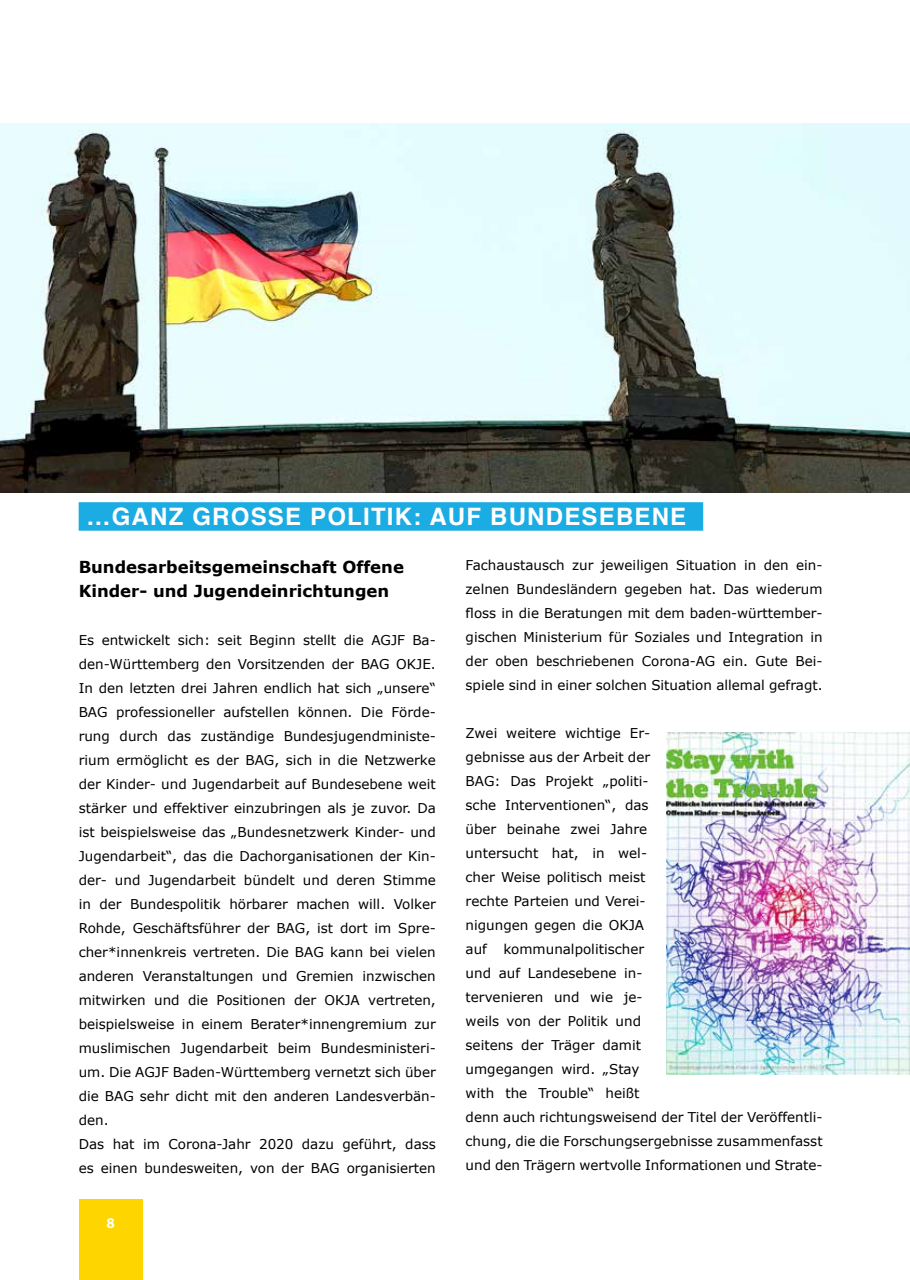
<style>
.page{position:relative;width:910px;height:1280px;background:#fff}
.page>*{position:absolute;margin:0;border:0;box-sizing:border-box;transform-origin:0 0}
.t1{font:700 24px "Helvetica";letter-spacing:.05em;color:#fff}
.t2{font:700 16.5px/24px "Verdana";color:#000}
.t3{font:700 15px "Myriad Pro";color:#fff}
.t4{font:13.5px/24px "Verdana";color:#000}
</style>
<div class="page">
<div style="left:79px;top:1199px;width:63px;height:81px;background:#ffd500"></div>
<img style="left:0;top:123px;width:910px;height:369px">
<div style="left:79px;top:502px;width:624px;height:29px;background:#1cace4"></div>
<img style="left:667px;top:733px;width:243px;height:341px">
<h1 class="t1" style="left:87px;top:498px;width:601px">…GANZ GROSSE POLITIK: AUF BUNDESEBENE</h1>
<p class="t2" style="left:79px;top:555px;width:327px">Bundesarbeitsgemeinschaft Offene<br>Kinder- und Jugendeinrichtungen</p>
<p class="t4" style="left:79px;top:628px;width:359px">Es entwickelt sich: seit Beginn stellt die AGJF Ba&shy;den-Württemberg den Vorsitzenden der BAG OKJE.<br>In den letzten drei Jahren endlich hat sich „unsere“ BAG professioneller aufstellen können. Die Förde&shy;rung durch das zuständige Bundesjugendministe&shy;rium ermöglicht es der BAG, sich in die Netzwerke der Kinder- und Jugendarbeit auf Bundesebene weit stärker und effektiver einzubringen als je zuvor. Da ist beispielsweise das „Bundesnetzwerk Kinder- und Jugendarbeit“, das die Dachorganisationen der Kin&shy;der- und Jugendarbeit bündelt und deren Stimme in der Bundespolitik hörbarer machen will. Volker Rohde, Geschäftsführer der BAG, ist dort im Spre&shy;cher*innenkreis vertreten. Die BAG kann bei vielen anderen Veranstaltungen und Gremien inzwischen mitwirken und die Positionen der OKJA vertreten, beispielsweise in einem Berater*innengremium zur muslimischen Jugendarbeit beim Bundesministeri&shy;um. Die AGJF Baden-Württemberg vernetzt sich über die BAG sehr dicht mit den anderen Landesverbän&shy;den.<br>Das hat im Corona-Jahr 2020 dazu geführt, dass es einen bundesweiten, von der BAG organisierten</p>
<p class="t4" style="left:466px;top:554px;width:359px;text-align:justify">Fachaustausch zur jeweiligen Situation in den ein&shy;zelnen Bundesländern gegeben hat. Das wiederum floss in die Beratungen mit dem baden-württember&shy;gischen Ministerium für Soziales und Integration in der oben beschriebenen Corona-AG ein. Gute Bei&shy;spiele sind in einer solchen Situation allemal gefragt.</p>
<p class="t4" style="left:466px;top:722px;width:359px">Zwei weitere wichtige Er-<br>gebnisse aus der Arbeit der<br>BAG: Das Projekt „politi-<br>sche Interventionen“, das<br>über beinahe zwei Jahre<br>untersucht hat, in wel-<br>cher Weise politisch meist<br>rechte Parteien und Verei-<br>nigungen gegen die OKJA<br>auf kommunalpolitischer<br>und auf Landesebene in-<br>tervenieren und wie je-<br>weils von der Politik und<br>seitens der Träger damit<br>umgegangen wird. „Stay<br>with the Trouble“ heißt<br>denn auch richtungsweisend der Titel der Veröffentli&shy;chung, die die Forschungsergebnisse zusammenfasst und den Trägern wertvolle Informationen und Strate-</p>
<p class="t3" style="left:106px;top:1213px;width:10px">8</p>
</div>
